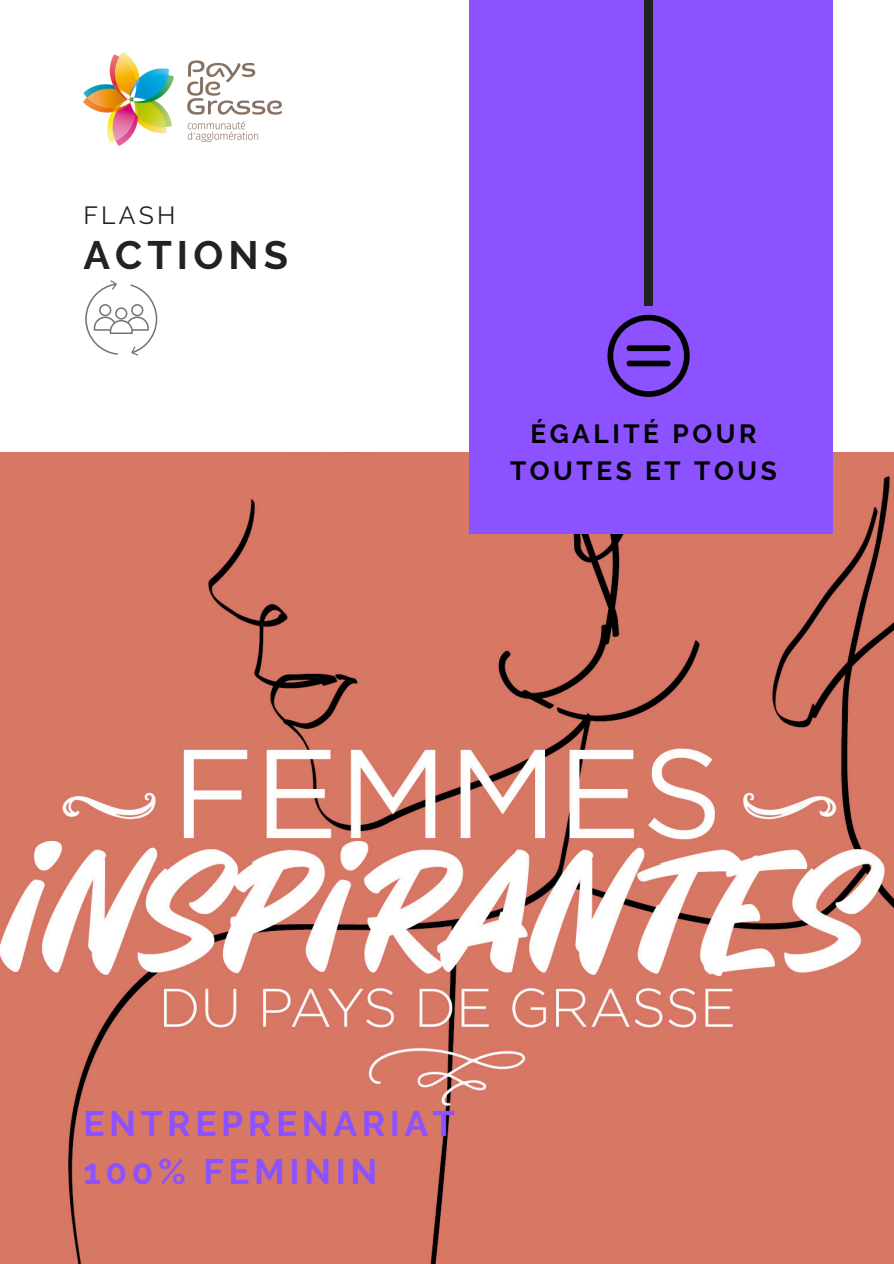
<style>
.page{position:relative;width:894px;height:1264px;background:#fff}
.page>*{position:absolute;margin:0;border:0;box-sizing:border-box;transform-origin:0 0}
.t1{font:700 39.45px "Raleway";letter-spacing:.13em;color:#222}
.t2{font:700 35.4px/48.3px "Raleway";letter-spacing:.13em;color:#8c52ff}
.t3{font:700 26.25px/36.8px "Raleway";letter-spacing:.135em;color:#000;text-align:center}
.t4{font:24.75px "Raleway";letter-spacing:.13em;color:#222}
</style>
<div class="page">
<img style="left:0;top:453px;width:893px;height:810px">
<div style="left:469px;top:0;width:363px;height:533px;background:#8c52ff"></div>
<div style="left:644px;top:0;width:8px;height:306px;background:#222"></div>
<svg style="left:85px;top:280px;width:72px;height:75px"></svg>
<svg style="left:607px;top:315px;width:82px;height:82px"></svg>
<div style="left:626px;top:345px;width:44px;height:6px;background:#000;border-radius:3px"></div>
<div style="left:626px;top:360px;width:44px;height:6px;background:#000;border-radius:3px"></div>
<img style="left:83px;top:52px;width:198px;height:94px">
<p class="t4" style="left:83px;top:201px;width:94px">FLASH</p>
<p class="t1" style="left:83px;top:232px;width:206px">ACTIONS</p>
<h3 class="t3" style="left:510px;top:415px;width:268px">ÉGALITÉ POUR<br>TOUTES ET TOUS</h3>
<p class="t2" style="left:83px;top:1098px;width:373px">ENTREPRENARIAT<br>100% FEMININ</p>
</div>
